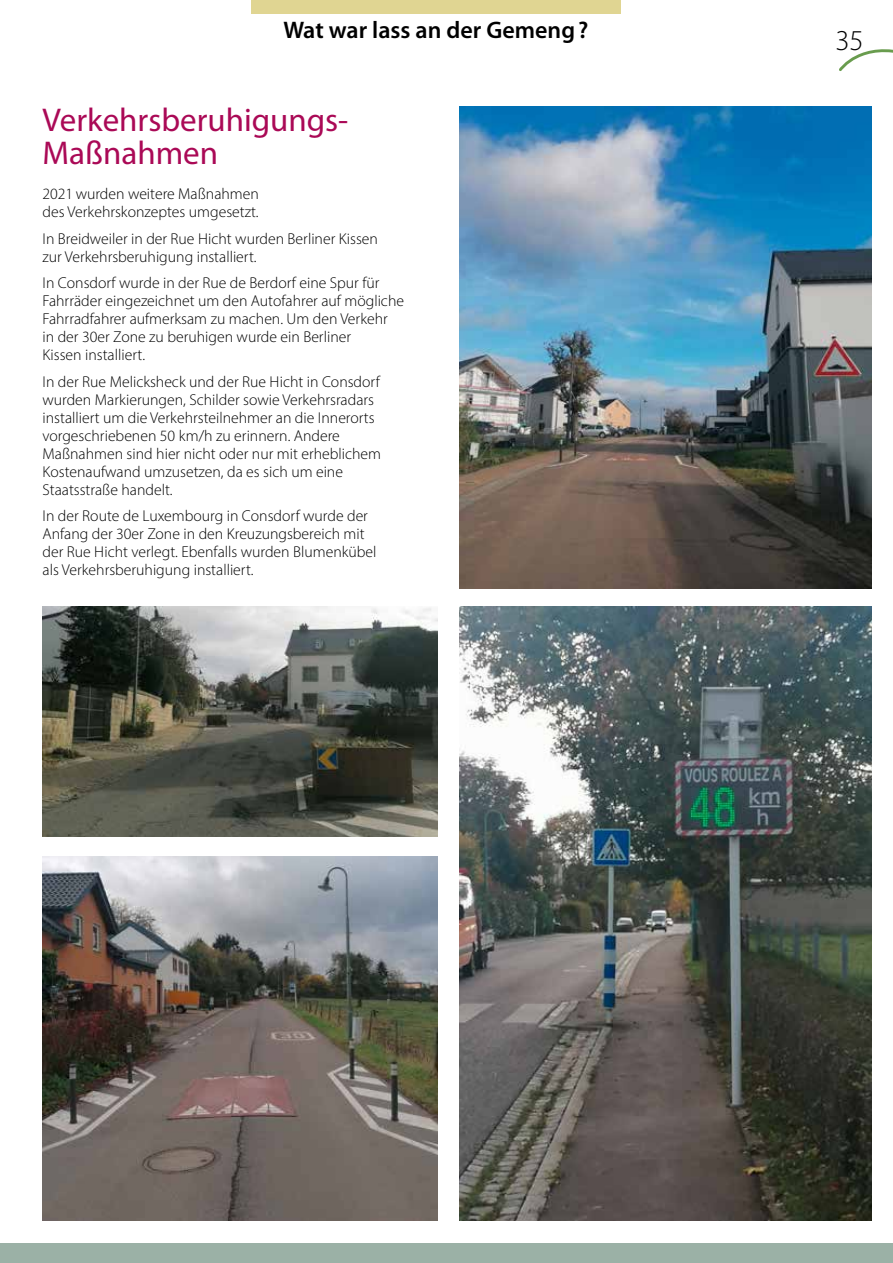
<style>
.page{position:relative;width:893px;height:1263px;background:#fff}
.page>*{position:absolute;margin:0;border:0;box-sizing:border-box;transform-origin:0 0}
.t1{font:33px/33px "Myriad Pro";color:#aa0956}
.t2{font:300 28.95px "Myriad Pro";color:#000}
.t3{font:600 24px "Myriad Pro";color:#000}
.t4{font:300 15.75px/18px "Myriad Pro";color:#000}
</style>
<div class="page">
<svg style="left:839px;top:49px;width:54px;height:22px"></svg>
<div style="left:251px;top:0;width:370px;height:14px;background:#e0d592"></div>
<div style="left:0;top:1243px;width:893px;height:20px;background:#9bb1a6"></div>
<img style="left:459px;top:606px;width:413px;height:615px">
<img style="left:43px;top:856px;width:395px;height:364px">
<img style="left:459px;top:106px;width:413px;height:482px">
<img style="left:43px;top:606px;width:395px;height:230px">
<h3 class="t3" style="left:283px;top:17px;width:306px">Wat war lass an der Gemeng?</h3>
<h1 class="t1" style="left:43px;top:104px;width:307px">Verkehrsberuhigungs-<br>Maßnahmen</h1>
<p class="t4" style="left:43px;top:185px;width:218px">2021 wurden weitere Maßnahmen des Verkehrskonzeptes umgesetzt.</p>
<p class="t4" style="left:43px;top:229px;width:337px">In Breidweiler in der Rue Hicht wurden Berliner Kissen zur Verkehrsberuhigung installiert.</p>
<p class="t4" style="left:43px;top:274px;width:363px">In Consdorf wurde in der Rue de Berdorf eine Spur für Fahrräder eingezeichnet um den Autofahrer auf mögliche Fahrradfahrer aufmerksam zu machen. Um den Verkehr<br>in der 30er Zone zu beruhigen wurde ein Berliner<br>Kissen installiert.</p>
<p class="t4" style="left:43px;top:372px;width:340px">In der Rue Melicksheck und der Rue Hicht in Consdorf wurden Markierungen, Schilder sowie Verkehrsradars installiert um die Verkehrsteilnehmer an die Innerorts vorgeschriebenen 50 km/h zu erinnern. Andere Maßnahmen sind hier nicht oder nur mit erheblichem Kostenaufwand umzusetzen, da es sich um eine Staatsstraße handelt.</p>
<p class="t4" style="left:43px;top:507px;width:336px">In der Route de Luxembourg in Consdorf wurde der Anfang der 30er Zone in den Kreuzungsbereich mit der Rue Hicht verlegt. Ebenfalls wurden Blumenkübel als Verkehrsberuhigung installiert.</p>
<h2 class="t2" style="left:835px;top:23px;width:30px">35</h2>
</div>
